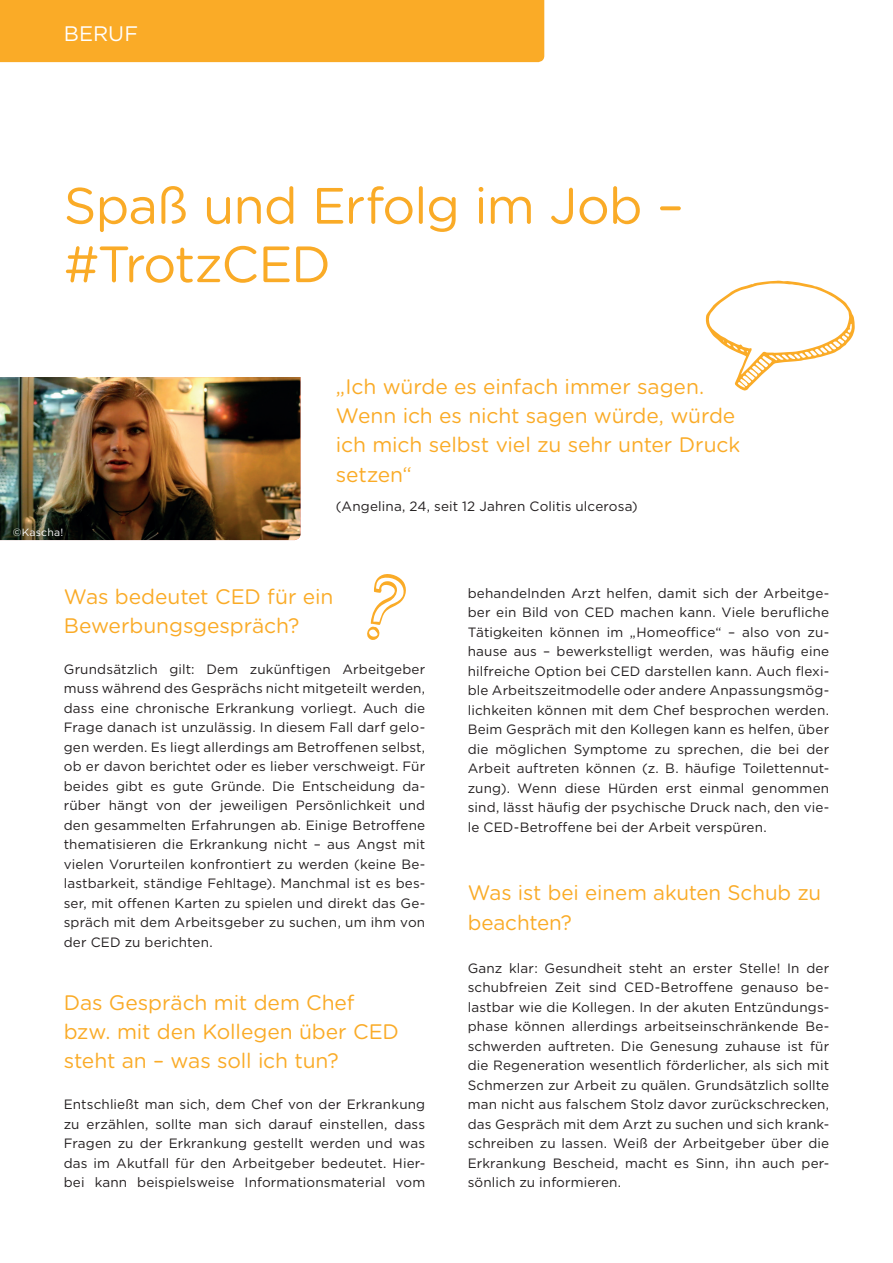
<style>
.page{position:relative;width:893px;height:1263px;background:#fff}
.page>*{position:absolute;margin:0;border:0;box-sizing:border-box;transform-origin:0 0}
.t1{font:51px/58.5px "Gotham Rounded";letter-spacing:-.02em;color:#faab27}
.t2{font:21px/29.2px "Gotham Rounded";letter-spacing:-.005em;color:#faab27}
.t3{font:21px "Gotham";letter-spacing:.005em;color:#fff}
.t4{font:13.5px/19.5px "Gotham";letter-spacing:.01em;color:#231f20;text-align:justify}
.t5{font:10.5px "Gotham";letter-spacing:.02em;color:#fff}
</style>
<div class="page">
<img style="left:0;top:377px;width:300px;height:163px">
<div style="left:0;top:0;width:544px;height:62px;background:#faab27"></div>
<svg style="left:367px;top:574px;width:39px;height:66px"></svg>
<svg style="left:706px;top:280px;width:149px;height:111px"></svg>
<h2 class="t3" style="left:64px;top:20px;width:76px">BERUF</h2>
<h1 class="t1" style="left:64px;top:174px;width:622px">Spaß und Erfolg im Job – #TrotzCED</h1>
<p class="t5" style="left:13px;top:525px;width:52px">©Kascha!</p>
<h2 class="t2" style="left:336px;top:371px;width:406px">„Ich würde es einfach immer sagen.<br>Wenn ich es nicht sagen würde, würde ich mich selbst viel zu sehr unter Druck setzen“</h2>
<p class="t4" style="left:336px;top:496px;width:303px">(Angelina, 24, seit 12 Jahren Colitis ulcerosa)</p>
<h2 class="t2" style="left:64px;top:581px;width:271px">Was bedeutet CED für ein<br>Bewerbungsgespräch?</h2>
<p class="t4" style="left:64px;top:659px;width:363px">Grundsätzlich gilt: Dem zukünftigen Arbeitgeber muss während des Gesprächs nicht mitgeteilt werden, dass eine chronische Erkrankung vorliegt. Auch die Frage danach ist unzulässig. In diesem Fall darf gelo&shy;gen werden. Es liegt allerdings am Betroffenen selbst, ob er davon berichtet oder es lieber verschweigt. Für beides gibt es gute Gründe. Die Entscheidung da&shy;rüber hängt von der jeweiligen Persönlichkeit und den gesammelten Erfahrungen ab. Einige Betroffene thematisieren die Erkrankung nicht – aus Angst mit vielen Vorurteilen konfrontiert zu werden (keine Be&shy;lastbarkeit, ständige Fehltage). Manchmal ist es bes&shy;ser, mit offenen Karten zu spielen und direkt das Ge&shy;spräch mit dem Arbeitsgeber zu suchen, um ihm von der CED zu berichten.</p>
<h2 class="t2" style="left:64px;top:987px;width:337px">Das Gespräch mit dem Chef bzw. mit den Kollegen über CED steht an – was soll ich tun?</h2>
<p class="t4" style="left:64px;top:1094px;width:363px">Entschließt man sich, dem Chef von der Erkrankung zu erzählen, sollte man sich darauf einstellen, dass Fragen zu der Erkrankung gestellt werden und was das im Akutfall für den Arbeitgeber bedeutet. Hier&shy;bei kann beispielsweise Informationsmaterial vom</p>
<p class="t4" style="left:468px;top:583px;width:363px">behandelnden Arzt helfen, damit sich der Arbeitge&shy;ber ein Bild von CED machen kann. Viele berufliche Tätigkeiten können im „Homeoffice“ – also von zu&shy;hause aus – bewerkstelligt werden, was häufig eine hilfreiche Option bei CED darstellen kann. Auch flexi&shy;ble Arbeitszeitmodelle oder andere Anpassungsmög&shy;lichkeiten können mit dem Chef besprochen werden.<br>Beim Gespräch mit den Kollegen kann es helfen, über die möglichen Symptome zu sprechen, die bei der Arbeit auftreten können (z. B. häufige Toilettennut&shy;zung). Wenn diese Hürden erst einmal genommen sind, lässt häufig der psychische Druck nach, den vie&shy;le CED-Betroffene bei der Arbeit verspüren.</p>
<h2 class="t2" style="left:468px;top:876px;width:355px;line-height:30px">Was ist bei einem akuten Schub zu beachten?</h2>
<p class="t4" style="left:468px;top:958px;width:363px">Ganz klar: Gesundheit steht an erster Stelle! In der schubfreien Zeit sind CED-Betroffene genauso be&shy;lastbar wie die Kollegen. In der akuten Entzündungs&shy;phase können allerdings arbeitseinschränkende Be&shy;schwerden auftreten. Die Genesung zuhause ist für die Regeneration wesentlich förderlicher, als sich mit Schmerzen zur Arbeit zu quälen. Grundsätzlich sollte man nicht aus falschem Stolz davor zurückschrecken, das Gespräch mit dem Arzt zu suchen und sich krank&shy;schreiben zu lassen. Weiß der Arbeitgeber über die Erkrankung Bescheid, macht es Sinn, ihn auch per&shy;sönlich zu informieren.</p>
</div>
